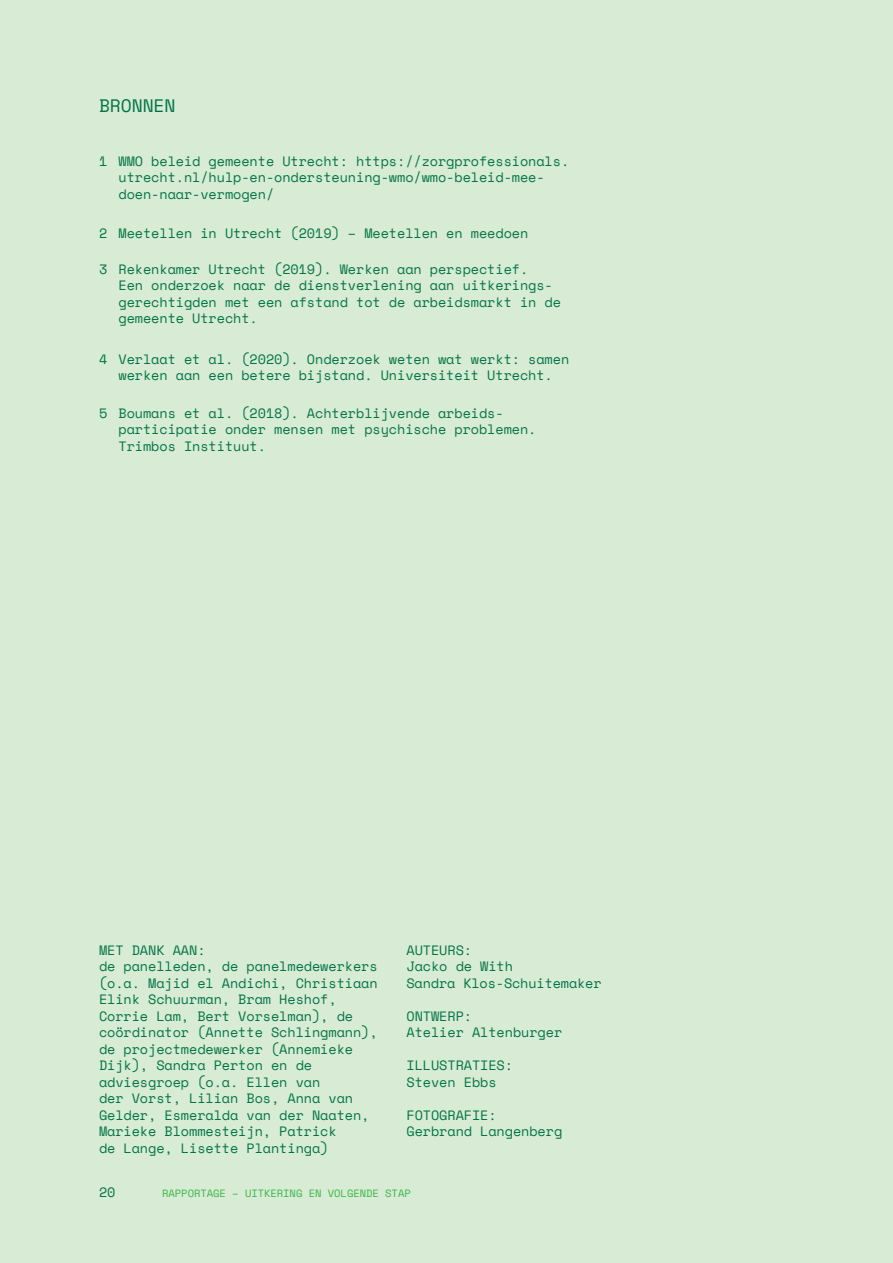
<style>
.page{position:relative;width:893px;height:1263px;background:#d8ebd4}
.page>*{position:absolute;margin:0;border:0;box-sizing:border-box;transform-origin:0 0}
.t1{font:18px "Space Mono";letter-spacing:-.005em;color:#017446}
.t2{font:13.5px/16.5px "Space Mono";letter-spacing:-.005em;color:#017446}
.t3{font:10.5px "Space Mono";letter-spacing:-.005em;color:#3ab54a}
</style>
<div class="page">
<p class="t1" style="left:99px;top:92px;width:78px">BRONNEN</p>
<p class="t2" style="left:118px;top:152px;width:452px;text-indent:-19px">1 WMO beleid gemeente Utrecht: https://zorgprofessionals. utrecht.nl/hulp-en-ondersteuning-wmo/wmo-beleid-mee&shy;doen-naar-vermogen/</p>
<p class="t2" style="left:99px;top:224px;width:431px">2 Meetellen in Utrecht (2019) – Meetellen en meedoen</p>
<p class="t2" style="left:118px;top:260px;width:444px;text-indent:-19px">3 Rekenkamer Utrecht (2019). Werken aan perspectief.<br>Een onderzoek naar de dienstverlening aan uitkerings&shy;gerechtigden met een afstand tot de arbeidsmarkt in de gemeente Utrecht.</p>
<p class="t2" style="left:99px;top:350px;width:472px;text-align:center">4 Verlaat et al. (2020). Onderzoek weten wat werkt: samen werken aan een betere bijstand. Universiteit Utrecht.</p>
<p class="t2" style="left:118px;top:404px;width:419px;text-indent:-19px">5 Boumans et al. (2018). Achterblijvende arbeids&shy;participatie onder mensen met psychische problemen.<br>Trimbos Instituut.</p>
<p class="t1" style="left:99px;top:422px;width:78px">BRONNEN</p>
<p class="t2" style="left:99px;top:941px;width:280px">MET DANK AAN:<br>de panelleden, de panelmedewerkers (o.a. Majid el Andichi, Christiaan<br>Elink Schuurman, Bram Heshof,<br>Corrie Lam, Bert Vorselman), de coördinator (Annette Schlingmann), de projectmedewerker (Annemieke<br>Dijk), Sandra Perton en de adviesgroep (o.a. Ellen van<br>der Vorst, Lilian Bos, Anna van<br>Gelder, Esmeralda van der Naaten,<br>Marieke Blommesteijn, Patrick<br>de Lange, Lisette Plantinga)</p>
<p class="t2" style="left:406px;top:941px;width:197px">AUTEURS:<br>Jacko de With<br>Sandra Klos-Schuitemaker</p>
<p class="t2" style="left:406px;top:1007px;width:157px">ONTWERP:<br>Atelier Altenburger</p>
<p class="t2" style="left:406px;top:1056px;width:108px">ILLUSTRATIES:<br>Steven Ebbs</p>
<p class="t2" style="left:406px;top:1106px;width:157px">FOTOGRAFIE:<br>Gerbrand Langenberg</p>
<p class="t2" style="left:99px;top:1183px;width:18px">20</p>
<p class="t3" style="left:162px;top:1186px;width:250px">RAPPORTAGE – UITKERING EN VOLGENDE STAP</p>
<p class="t2" style="left:107px;top:1184px;width:10px">3</p>
</div>
